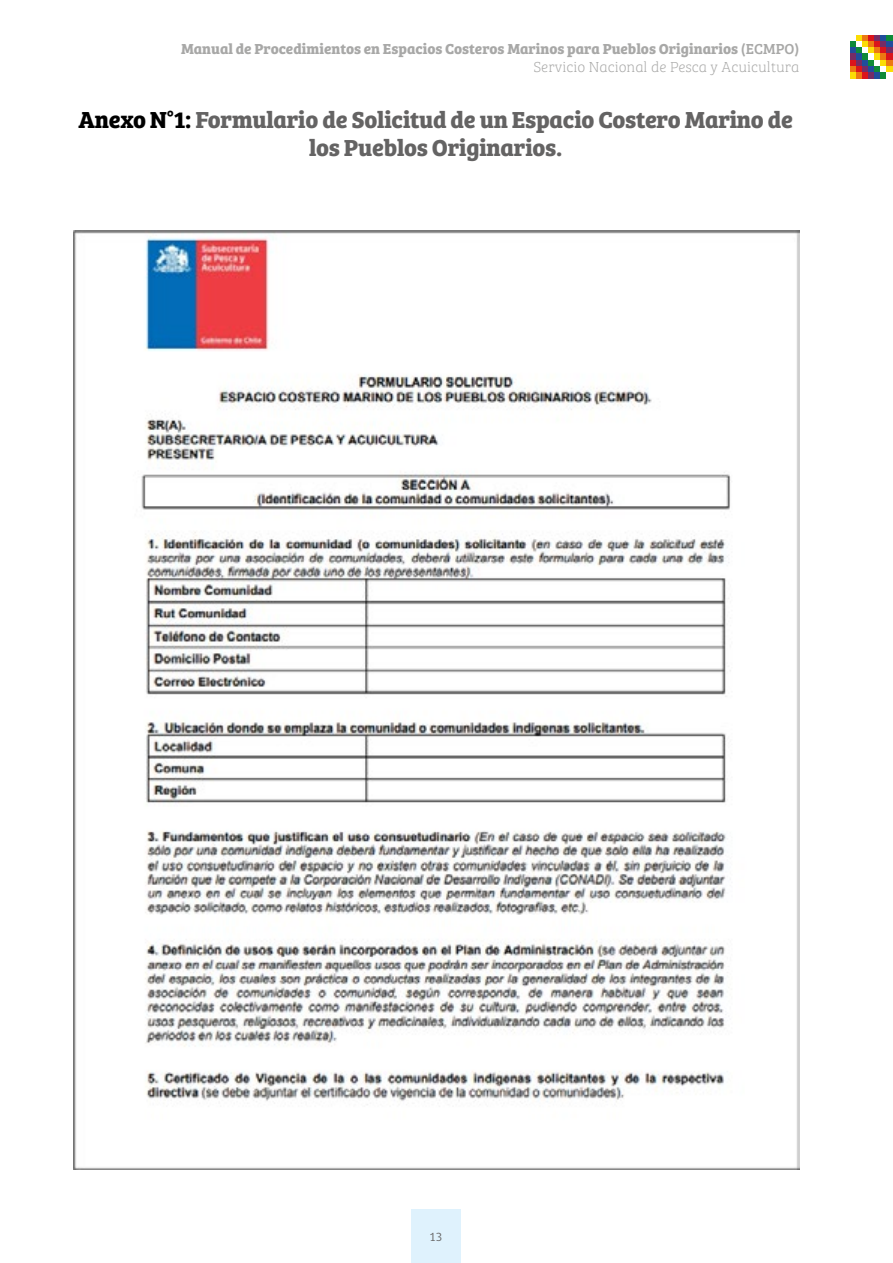
<style>
.page{position:relative;width:893px;height:1263px;background:#fff}
.page>*{position:absolute;margin:0;border:0;box-sizing:border-box;transform-origin:0 0}
.t1{font:700 24px/28.5px "Bree Serif";letter-spacing:-.01em;color:#646363;text-align:center}
.t2{font:700 15px "Bree Serif";color:#a8a8a7}
.t3{font:15px "Bree Serif Th";color:#a8a8a7}
.t4{font:12px "gob CL";color:#646363}
.s1{font-weight:400}
.s2{color:#000}
</style>
<div class="page">
<div style="left:411px;top:1210px;width:50px;height:53px;background:#dff2fd"></div>
<svg style="left:850px;top:36px;width:43px;height:42px;background:#a07c58"></svg>
<img style="left:73px;top:231px;width:726px;height:938px">
<p class="t2" style="left:181px;top:37px;width:620px">Manual de Procedimientos en Espacios Costeros Marinos para Pueblos Originarios <span class="s1">(ECMPO)</span></p>
<p class="t3" style="left:533px;top:57px;width:268px">Servicio Nacional de Pesca y Acuicultura</p>
<p class="t1" style="left:78px;top:104px;width:716px"><span class="s2">Anexo N°1:</span> Formulario de Solicitud de un Espacio Costero Marino de los Pueblos Originarios.</p>
<p class="t4" style="left:429px;top:1229px;width:14px">13</p>
</div>
